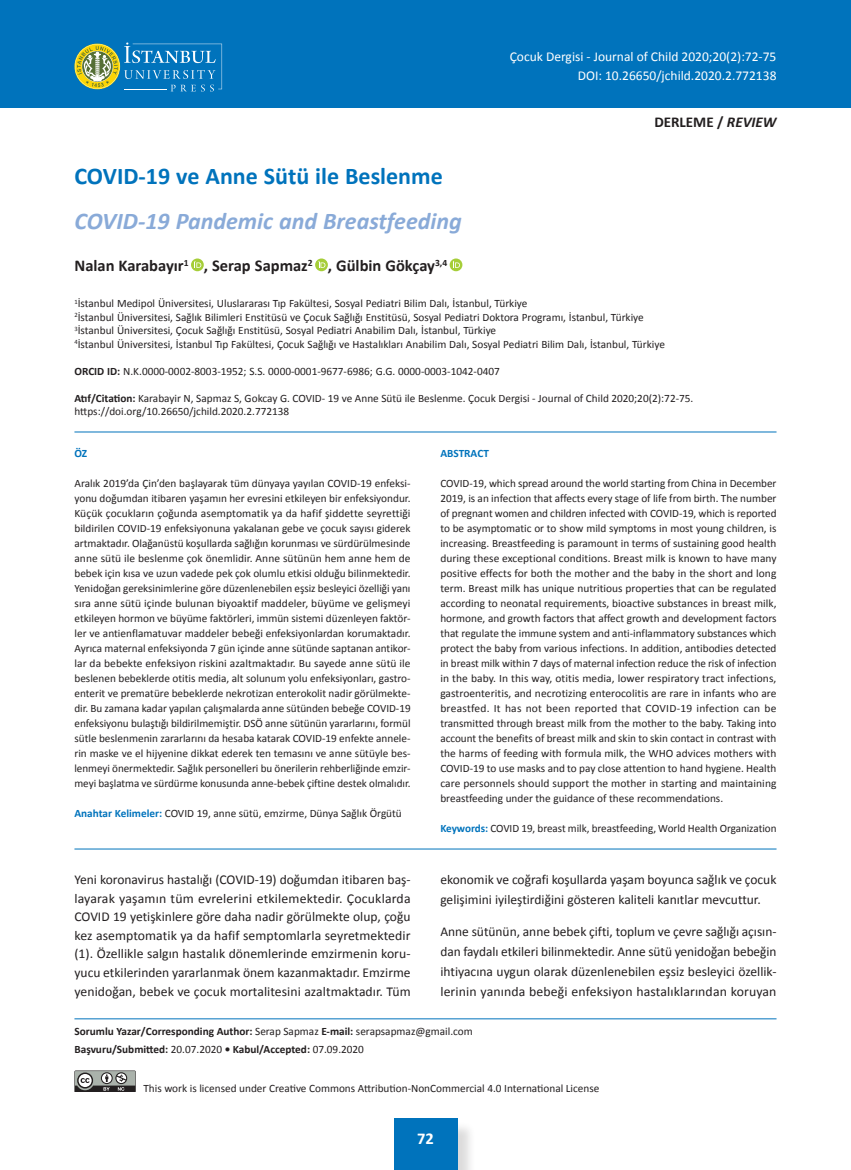
<style>
.page{position:relative;width:851px;height:1170px;background:#fff}
.page>*{position:absolute;margin:0;border:0;box-sizing:border-box;transform-origin:0 0}
.t1{font:italic 700 24px "Calibri";color:#89aad8}
.t2{font:700 24px "Calibri";color:#0073bc}
.t3{font:700 16.5px "Calibri";color:#231f20}
.t4{font:700 16.5px "Calibri";color:#fff}
.t5{font:700 15px "Calibri";color:#231f20}
.t6{font:13.5px/18.6px "Calibri";color:#231f20;text-align:justify}
.t7{font:13.5px/19.5px "Calibri";color:#fff;text-align:right}
.t8{font:11.25px/15px "Calibri";color:#231f20;text-align:justify}
.t9{font:700 11.25px/17.7px "Calibri";color:#231f20}
.t10{font:700 11.25px "Calibri";color:#0073bc}
.s1{font-style:italic}
.s2{font-weight:700}
.s3{font-weight:700;color:#0073bc}
.s4{font-weight:400}
</style>
<div class="page">
<div style="left:396px;top:1121px;width:80px;height:48px;background:#231f20;opacity:.16"></div>
<div style="left:393px;top:1118px;width:64px;height:51px;background:#0073bc"></div>
<div style="left:0;top:0;width:850px;height:107px;background:#0073bc"></div>
<svg style="left:191px;top:258px;width:13px;height:13px"></svg>
<svg style="left:194px;top:261px;width:7px;height:7px"></svg>
<svg style="left:315px;top:258px;width:13px;height:13px"></svg>
<svg style="left:318px;top:261px;width:7px;height:7px"></svg>
<svg style="left:449px;top:258px;width:13px;height:13px"></svg>
<svg style="left:453px;top:261px;width:7px;height:7px"></svg>
<hr style="left:74px;top:1018px;width:702px;height:1px;background:#0073bc">
<hr style="left:74px;top:431px;width:702px;height:1px;background:#0073bc">
<hr style="left:74px;top:848px;width:702px;height:1px;background:#0073bc">
<svg style="left:74px;top:1070px;width:62px;height:21px"></svg>
<svg style="left:74px;top:43px;width:148px;height:49px"></svg>
<p class="t7" style="left:509px;top:46px;width:268px">Çocuk Dergisi - Journal of Child 2020;20(2):72-75<br>DOI: 10.26650/jchild.2020.2.772138</p>
<h3 class="t5" style="left:654px;top:112px;width:124px">DERLEME / <span class="s1">REVIEW</span></h3>
<h1 class="t2" style="left:74px;top:161px;width:370px">COVID-19 ve Anne Sütü ile Beslenme</h1>
<h1 class="t1" style="left:74px;top:206px;width:389px">COVID-19 Pandemic and Breastfeeding</h1>
<h2 class="t3" style="left:74px;top:255px;width:374px">Nalan Karabayır<sup>1</sup> , Serap Sapmaz<sup>2</sup> , Gülbin Gökçay<sup>3,4</sup></h2>
<p class="t8" style="left:74px;top:297px;width:592px;line-height:13.5px;text-align:left"><sup>1</sup>İstanbul Medipol Üniversitesi, Uluslararası Tıp Fakültesi, Sosyal Pediatri Bilim Dalı, İstanbul, Türkiye<br><sup>2</sup>İstanbul Üniversitesi, Sağlık Bilimleri Enstitüsü ve Çocuk Sağlığı Enstitüsü, Sosyal Pediatri Doktora Programı, İstanbul, Türkiye <sup>3</sup>İstanbul Üniversitesi, Çocuk Sağlığı Enstitüsü, Sosyal Pediatri Anabilim Dalı, İstanbul, Türkiye<br><sup>4</sup>İstanbul Üniversitesi, İstanbul Tıp Fakültesi, Çocuk Sağlığı ve Hastalıkları Anabilim Dalı, Sosyal Pediatri Bilim Dalı, İstanbul, Türkiye</p>
<p class="t8" style="left:74px;top:363px;width:427px"><span class="s2">ORCID ID:</span> N.K.0000-0002-8003-1952; S.S. 0000-0001-9677-6986; G.G. 0000-0003-1042-0407</p>
<p class="t8" style="left:74px;top:391px;width:620px;line-height:13.5px"><span class="s2">Atıf/Citation:</span> Karabayir N, Sapmaz S, Gokcay G. COVID- 19 ve Anne Sütü ile Beslenme. Çocuk Dergisi - Journal of Child 2020;20(2):72-75. https://doi.org/10.26650/jchild.2020.2.772138</p>
<p class="t10" style="left:74px;top:446px;width:14px">ÖZ</p>
<p class="t8" style="left:74px;top:476px;width:337px">Aralık 2019’da Çin’den başlayarak tüm dünyaya yayılan COVID-19 enfeksi&shy;yonu doğumdan itibaren yaşamın her evresini etkileyen bir enfeksiyondur.<br>Küçük çocukların çoğunda asemptomatik ya da hafif şiddette seyrettiği bildirilen COVID-19 enfeksiyonuna yakalanan gebe ve çocuk sayısı giderek artmaktadır. Olağanüstü koşullarda sağlığın korunması ve sürdürülmesinde anne sütü ile beslenme çok önemlidir. Anne sütünün hem anne hem de bebek için kısa ve uzun vadede pek çok olumlu etkisi olduğu bilinmektedir.<br>Yenidoğan gereksinimlerine göre düzenlenebilen eşsiz besleyici özelliği yanı sıra anne sütü içinde bulunan biyoaktif maddeler, büyüme ve gelişmeyi etkileyen hormon ve büyüme faktörleri, immün sistemi düzenleyen faktör&shy;ler ve antienflamatuvar maddeler bebeği enfeksiyonlardan korumaktadır.<br>Ayrıca maternal enfeksiyonda 7 gün içinde anne sütünde saptanan antikor&shy;lar da bebekte enfeksiyon riskini azaltmaktadır. Bu sayede anne sütü ile beslenen bebeklerde otitis media, alt solunum yolu enfeksiyonları, gastro&shy;enterit ve prematüre bebeklerde nekrotizan enterokolit nadir görülmekte&shy;dir. Bu zamana kadar yapılan çalışmalarda anne sütünden bebeğe COVID-19 enfeksiyonu bulaştığı bildirilmemiştir. DSÖ anne sütünün yararlarını, formül sütle beslenmenin zararlarını da hesaba katarak COVID-19 enfekte annele&shy;rin maske ve el hijyenine dikkat ederek ten temasını ve anne sütüyle bes&shy;lenmeyi önermektedir. Sağlık personelleri bu önerilerin rehberliğinde emzir&shy;meyi başlatma ve sürdürme konusunda anne-bebek çiftine destek olmalıdır.</p>
<p class="t8" style="left:74px;top:806px;width:329px"><span class="s3">Anahtar Kelimeler:</span> COVID 19, anne sütü, emzirme, Dünya Sağlık Örgütü</p>
<p class="t10" style="left:440px;top:446px;width:50px">ABSTRACT</p>
<p class="t8" style="left:440px;top:476px;width:337px">COVID-19, which spread around the world starting from China in December 2019, is an infection that affects every stage of life from birth. The number of pregnant women and children infected with COVID-19, which is reported to be asymptomatic or to show mild symptoms in most young children, is increasing. Breastfeeding is paramount in terms of sustaining good health during these exceptional conditions. Breast milk is known to have many positive effects for both the mother and the baby in the short and long term. Breast milk has unique nutritious properties that can be regulated according to neonatal requirements, bioactive substances in breast milk, hormone, and growth factors that affect growth and development factors that regulate the immune system and anti-inflammatory substances which protect the baby from various infections. In addition, antibodies detected in breast milk within 7 days of maternal infection reduce the risk of infection in the baby. In this way, otitis media, lower respiratory tract infections, gastroenteritis, and necrotizing enterocolitis are rare in infants who are breastfed. It has not been reported that COVID-19 infection can be transmitted through breast milk from the mother to the baby. Taking into account the benefits of breast milk and skin to skin contact in contrast with the harms of feeding with formula milk, the WHO advices mothers with COVID-19 to use masks and to pay close attention to hand hygiene. Health care personnels should support the mother in starting and maintaining breastfeeding under the guidance of these recommendations.</p>
<p class="t8" style="left:440px;top:821px;width:337px"><span class="s3">Keywords:</span> COVID 19, breast milk, breastfeeding, World Health Organization</p>
<p class="t6" style="left:74px;top:870px;width:337px">Yeni koronavirus hastalığı (COVID-19) doğumdan itibaren baş&shy;layarak yaşamın tüm evrelerini etkilemektedir. Çocuklarda COVID 19 yetişkinlere göre daha nadir görülmekte olup, çoğu kez asemptomatik ya da hafif semptomlarla seyretmektedir (1). Özellikle salgın hastalık dönemlerinde emzirmenin koru&shy;yucu etkilerinden yararlanmak önem kazanmaktadır. Emzirme yenidoğan, bebek ve çocuk mortalitesini azaltmaktadır. Tüm</p>
<p class="t6" style="left:440px;top:869px;width:337px;line-height:19.8px">ekonomik ve coğrafi koşullarda yaşam boyunca sağlık ve çocuk gelişimini iyileştirdiğini gösteren kaliteli kanıtlar mevcuttur.</p>
<p class="t6" style="left:440px;top:921px;width:337px;line-height:19.8px">Anne sütünün, anne bebek çifti, toplum ve çevre sağlığı açısın&shy;dan faydalı etkileri bilinmektedir. Anne sütü yenidoğan bebeğin ihtiyacına uygun olarak düzenlenebilen eşsiz besleyici özellik&shy;lerinin yanında bebeği enfeksiyon hastalıklarından koruyan</p>
<p class="t9" style="left:74px;top:1022px;width:400px">Sorumlu Yazar/Corresponding Author: <span class="s4">Serap Sapmaz</span> E-mail: <span class="s4">serapsapmaz@gmail.com<br></span>Başvuru/Submitted: <span class="s4">20.07.2020</span> • Kabul/Accepted: <span class="s4">07.09.2020</span></p>
<p class="t8" style="left:143px;top:1080px;width:457px">This work is licensed under Creative Commons Attribution-NonCommercial 4.0 International License</p>
<h2 class="t4" style="left:417px;top:1127px;width:18px">72</h2>
</div>
